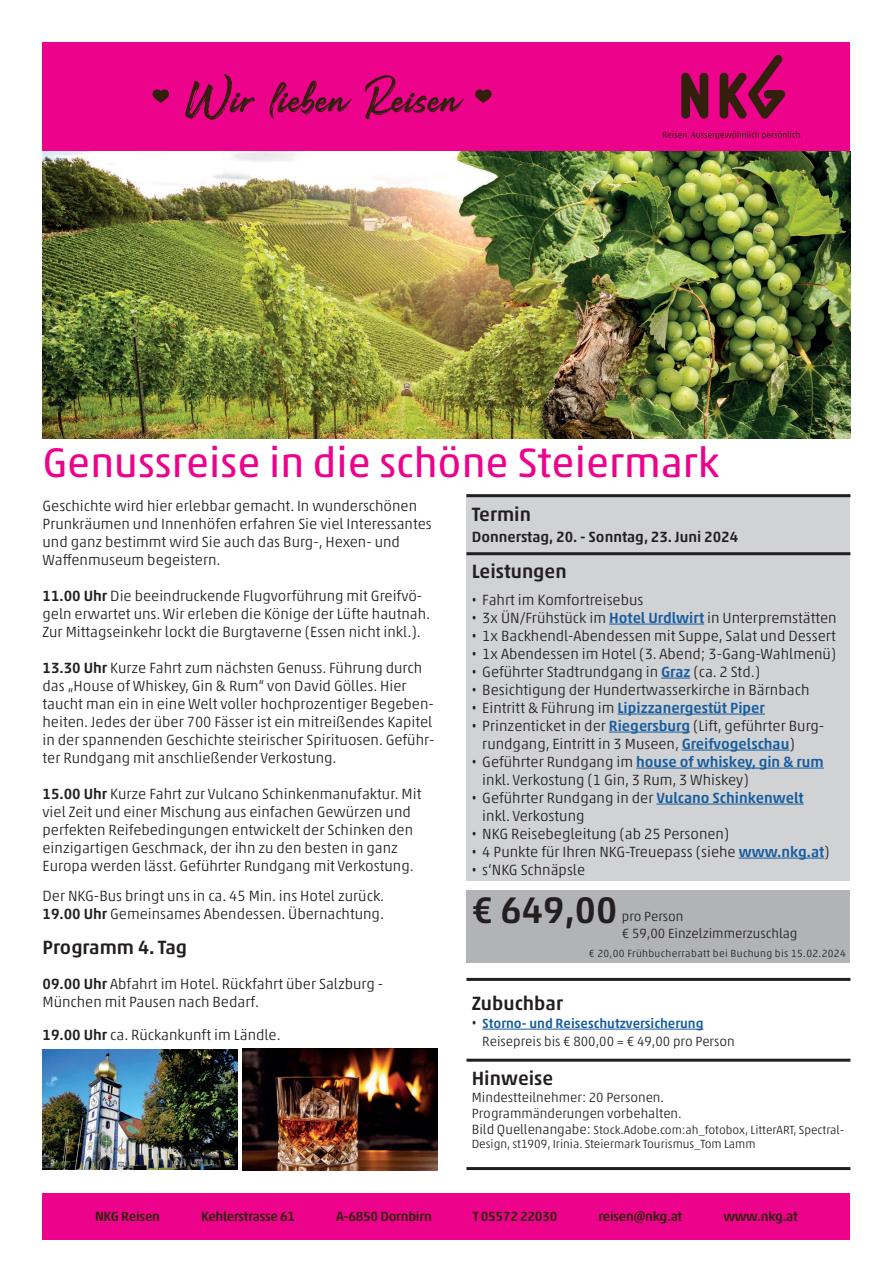
<style>
.page{position:relative;width:893px;height:1263px;background:#fff}
.page>*{position:absolute;margin:0;border:0;box-sizing:border-box;transform-origin:0 0}
.t1{font:42px "Akko Pro";color:#ed028c}
.t2{font:500 37.5px "Akko Pro";color:#231f20}
.t3{font:500 19.5px "Akko Pro";color:#231f20}
.t4{font:300 15px/18px "Akko Pro";color:#231f20}
.t5{font:500 15px "Akko Pro";color:#175d9e}
.t6{font:500 15px "Akko Pro";color:#231f20}
.t7{font:300 13.5px/16.2px "Akko Pro";color:#231f20}
.t8{font:500 13.5px "Akko Pro";letter-spacing:-.02em;color:#321f0c}
.t9{font:300 12px/14.4px "Akko Pro";color:#231f20}
.t10{font:300 10.5px "Akko Pro";letter-spacing:.03em;color:#231f20}
.s1{font-weight:500}
.s2{font-family:"Gotham Condensed";font-weight:400}
.s3{font-weight:500;color:#175d9e}
.s4{font-family:"Gotham Condensed";font-weight:400;color:#231f20}
.s5{font-weight:300;color:#231f20}
.s6{font-family:"Gotham Condensed";font-weight:400;font-size:15px}
.s7{font-size:13.5px}
</style>
<div class="page">
<div style="left:43px;top:1193px;width:807px;height:46px;background:#ed028c"></div>
<div style="left:466px;top:494px;width:384px;height:80px;background:#d1d2d4"></div>
<div style="left:466px;top:890px;width:384px;height:72px;background:#b2b3b7"></div>
<div style="left:466px;top:574px;width:384px;height:306px;background:#d1d2d4"></div>
<hr style="left:482px;top:1029px;width:222px;height:1px;background:#175d9e">
<hr style="left:609px;top:624px;width:95px;height:1px;background:#175d9e">
<svg style="left:661px;top:678px;width:29px;height:1px"></svg>
<hr style="left:617px;top:714px;width:148px;height:1px;background:#175d9e">
<hr style="left:609px;top:732px;width:81px;height:1px;background:#175d9e">
<hr style="left:682px;top:750px;width:107px;height:1px;background:#175d9e">
<hr style="left:636px;top:768px;width:188px;height:1px;background:#175d9e">
<hr style="left:656px;top:804px;width:148px;height:1px;background:#175d9e">
<hr style="left:739px;top:858px;width:85px;height:1px;background:#175d9e">
<hr style="left:466px;top:552px;width:384px;height:3px;background:#231f20">
<hr style="left:466px;top:978px;width:384px;height:3px;background:#231f20">
<hr style="left:466px;top:1059px;width:384px;height:3px;background:#231f20">
<hr style="left:466px;top:1167px;width:384px;height:3px;background:#231f20">
<hr style="left:466px;top:494px;width:384px;height:3px;background:#231f20">
<div style="left:43px;top:43px;width:807px;height:109px;background:#ed028c"></div>
<svg style="left:475px;top:89px;width:17px;height:14px"></svg>
<svg style="left:152px;top:89px;width:17px;height:14px"></svg>
<svg style="left:185px;top:74px;width:70px;height:46px"></svg>
<svg style="left:270px;top:81px;width:82px;height:38px"></svg>
<svg style="left:365px;top:75px;width:99px;height:45px"></svg>
<svg style="left:663px;top:131px;width:139px;height:8px"></svg>
<svg style="left:681px;top:72px;width:27px;height:47px"></svg>
<svg style="left:720px;top:55px;width:65px;height:64px"></svg>
<img style="left:43px;top:152px;width:807px;height:287px">
<img style="left:42px;top:1049px;width:196px;height:121px">
<img style="left:242px;top:1049px;width:196px;height:121px">
<h1 class="t1" style="left:43px;top:437px;width:678px">Genussreise in die schöne Steiermark</h1>
<p class="t4" style="left:43px;top:496px;width:391px">Geschichte wird hier erlebbar gemacht. In wunderschönen Prunkräumen und Innenhöfen erfahren Sie viel Interessantes und ganz bestimmt wird Sie auch das Burg-, Hexen- und Waffenmuseum begeistern.</p>
<p class="t4" style="left:43px;top:586px;width:389px"><span class="s1">11.00 Uhr</span> Die beeindruckende Flugvorführung mit Greifvö&shy;geln erwartet uns. Wir erleben die Könige der Lüfte hautnah.<br>Zur Mittagseinkehr lockt die Burgtaverne (Essen nicht inkl.).</p>
<p class="t4" style="left:43px;top:658px;width:393px"><span class="s1">13.30 Uhr</span> Kurze Fahrt zum nächsten Genuss. Führung durch das „House of Whiskey, Gin &amp; Rum“ von David Gölles. Hier taucht man ein in eine Welt voller hochprozentiger Begeben&shy;heiten. Jedes der über 700 Fässer ist ein mitreißendes Kapitel in der spannenden Geschichte steirischer Spirituosen. Geführ&shy;ter Rundgang mit anschließender Verkostung.</p>
<p class="t4" style="left:43px;top:784px;width:380px"><span class="s1">15.00 Uhr</span> Kurze Fahrt zur Vulcano Schinkenmanufaktur. Mit viel Zeit und einer Mischung aus einfachen Gewürzen und perfekten Reifebedingungen entwickelt der Schinken den einzigartigen Geschmack, der ihn zu den besten in ganz Europa werden lässt. Geführter Rundgang mit Verkostung.</p>
<p class="t4" style="left:43px;top:886px;width:343px">Der NKG-Bus bringt uns in ca. 45 Min. ins Hotel zurück.<br><span class="s1">19.00 Uhr</span> Gemeinsames Abendessen. Übernachtung.</p>
<h3 class="t3" style="left:43px;top:936px;width:146px">Programm 4. Tag</h3>
<p class="t4" style="left:43px;top:974px;width:342px"><span class="s1">09.00 Uhr</span> Abfahrt im Hotel. Rückfahrt über Salzburg -<br>München mit Pausen nach Bedarf.</p>
<p class="t4" style="left:43px;top:1025px;width:240px"><span class="s1">19.00 Uhr</span> ca. Rückankunft im Ländle.</p>
<h3 class="t3" style="left:472px;top:503px;width:61px">Termin</h3>
<p class="t6" style="left:472px;top:527px;width:268px">Donnerstag, 20. - Sonntag, 23. Juni 2024</p>
<h3 class="t3" style="left:472px;top:559px;width:96px">Leistungen</h3>
<p class="t4" style="left:472px;top:590px;width:173px"><span class="s2">•</span> Fahrt im Komfortreisebus</p>
<p class="t4" style="left:472px;top:608px;width:366px"><span class="s2">•</span> 3x ÜN/Frühstück im <span class="s3">Hotel Urdlwirt</span> in Unterpremstätten</p>
<p class="t4" style="left:472px;top:626px;width:366px"><span class="s2">•</span> 1x Backhendl-Abendessen mit Suppe, Salat und Dessert</p>
<p class="t4" style="left:472px;top:644px;width:366px"><span class="s2">•</span> 1x Abendessen im Hotel (3. Abend; 3-Gang-Wahlmenü)</p>
<p class="t4" style="left:472px;top:662px;width:290px"><span class="s2">•</span> Geführter Stadtrundgang in <span class="s3">Graz</span> (ca. 2 Std.)</p>
<p class="t4" style="left:472px;top:680px;width:339px"><span class="s2">•</span> Besichtigung der Hundertwasserkirche in Bärnbach</p>
<p class="t5" style="left:472px;top:698px;width:295px"><span class="s4">•</span> <span class="s5">Eintritt &amp; Führung im</span> Lipizzanergestüt Piper</p>
<p class="t4" style="left:482px;top:716px;width:343px;text-indent:-10px"><span class="s2">•</span> Prinzenticket in der <span class="s3">Riegersburg</span> (Lift, geführter Burg&shy;rundgang, Eintritt in 3 Museen, <span class="s3">Greifvogelschau</span>)</p>
<p class="t4" style="left:482px;top:752px;width:343px;text-indent:-10px"><span class="s2">•</span> Geführter Rundgang im <span class="s3">house of whiskey, gin &amp; rum </span>inkl. Verkostung (1 Gin, 3 Rum, 3 Whiskey)</p>
<p class="t4" style="left:482px;top:788px;width:323px;text-indent:-10px"><span class="s2">•</span> Geführter Rundgang in der <span class="s3">Vulcano Schinkenwelt </span>inkl. Verkostung</p>
<p class="t4" style="left:472px;top:824px;width:259px"><span class="s2">•</span> NKG Reisebegleitung (ab 25 Personen)</p>
<p class="t4" style="left:472px;top:842px;width:359px"><span class="s2">•</span> 4 Punkte für Ihren NKG-Treuepass (siehe <span class="s3">www.nkg.at</span>)</p>
<p class="t4" style="left:472px;top:860px;width:115px"><span class="s2">•</span> s‘NKG Schnäpsle</p>
<p class="t7" style="left:622px;top:908px;width:177px">pro Person<br>€ 59,00 Einzelzimmerzuschlag</p>
<h2 class="t2" style="left:472px;top:887px;width:147px">€ 649,00</h2>
<p class="t10" style="left:589px;top:947px;width:258px">€ 20,00 Frühbucherrabatt bei Buchung bis 15.02.2024</p>
<h3 class="t3" style="left:472px;top:991px;width:93px">Zubuchbar</h3>
<p class="t7" style="left:482px;top:1014px;width:254px;line-height:18px;text-indent:-10px"><span class="s6">•</span> <span class="s3">Storno- und Reiseschutzversicherung<br></span>Reisepreis bis € 800,00 = € 49,00 pro Person</p>
<h3 class="t3" style="left:472px;top:1067px;width:83px">Hinweise</h3>
<p class="t7" style="left:472px;top:1089px;width:212px">Mindestteilnehmer: 20 Personen.<br>Programmänderungen vorbehalten.</p>
<p class="t9" style="left:472px;top:1122px;width:374px"><span class="s7">Bild Quellenangabe:</span> Stock.Adobe.com:ah_fotobox, LitterART, Spectral-<br>Design, st1909, Irinia. Steiermark Tourismus_Tom Lamm</p>
<p class="t8" style="left:95px;top:1208px;width:67px">NKG Reisen</p>
<p class="t8" style="left:201px;top:1208px;width:96px">Kehlerstrasse 61</p>
<p class="t8" style="left:336px;top:1208px;width:97px">A-6850 Dornbirn</p>
<p class="t8" style="left:473px;top:1208px;width:86px">T 05572 22030</p>
<p class="t8" style="left:598px;top:1208px;width:85px">reisen@nkg.at</p>
<p class="t8" style="left:723px;top:1208px;width:76px">www.nkg.at</p>
</div>
